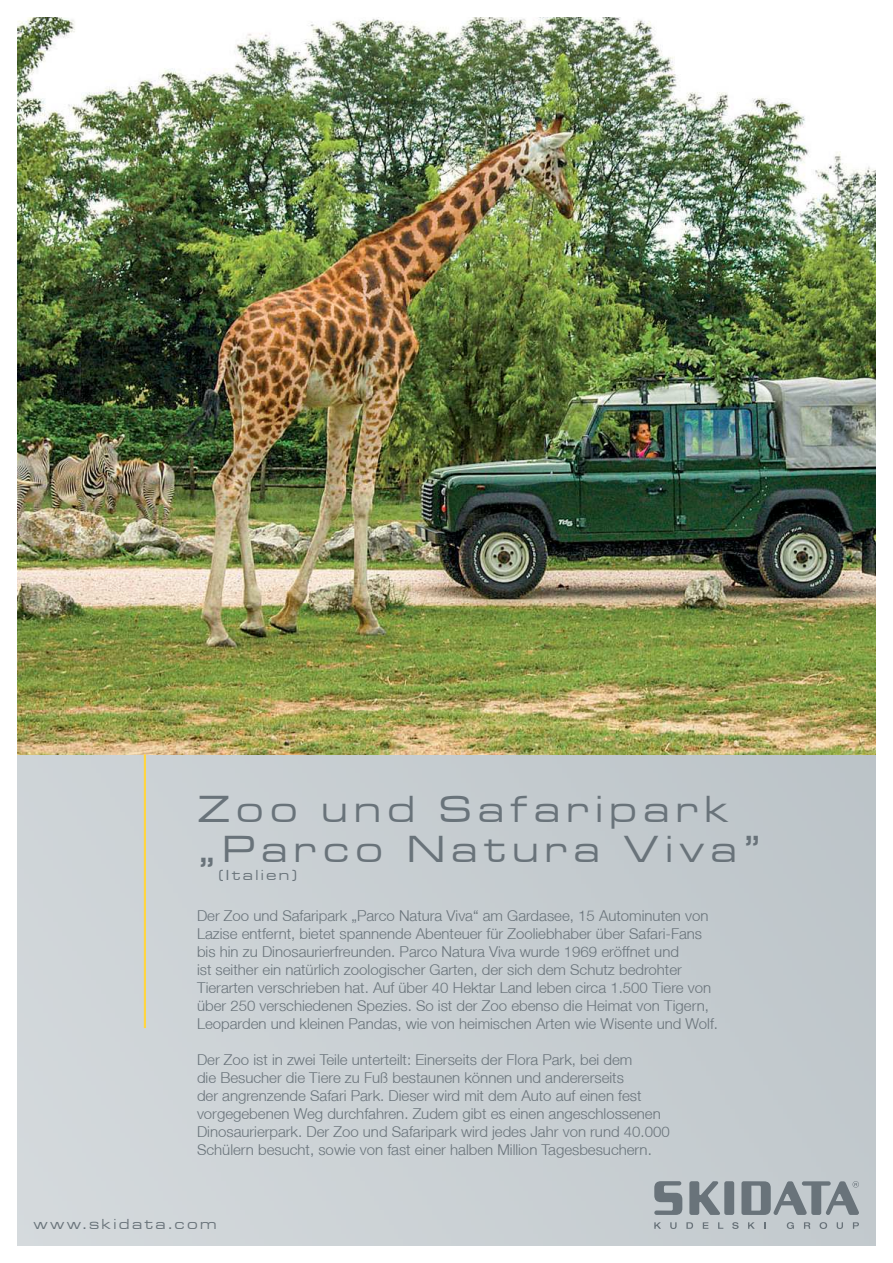
<style>
.page{position:relative;width:893px;height:1263px;background:#fff}
.page>*{position:absolute;margin:0;border:0;box-sizing:border-box;transform-origin:0 0}
.t1{font:39px/40.5px "Microgramma D Medi Exte";letter-spacing:.2em;color:#69737a}
.t2{font:300 15px/18px "Helvetica Neue LT";color:#69737a}
.t3{font:15px "Microgramma D Medi Exte";letter-spacing:.2em;color:#69737a}
</style>
<div class="page">
<img style="left:17px;top:754px;width:859px;height:492px">
<img style="left:17px;top:17px;width:859px;height:737px">
<hr style="left:144px;top:754px;width:2px;height:274px;background:#ffd540">
<svg style="left:654px;top:1222px;width:7px;height:7px"></svg>
<svg style="left:670px;top:1222px;width:7px;height:7px"></svg>
<svg style="left:686px;top:1222px;width:7px;height:7px"></svg>
<svg style="left:703px;top:1222px;width:5px;height:7px"></svg>
<svg style="left:718px;top:1222px;width:5px;height:7px"></svg>
<svg style="left:732px;top:1222px;width:7px;height:7px"></svg>
<svg style="left:748px;top:1222px;width:7px;height:7px"></svg>
<svg style="left:787px;top:1222px;width:7px;height:7px"></svg>
<svg style="left:804px;top:1222px;width:6px;height:7px"></svg>
<svg style="left:819px;top:1222px;width:8px;height:7px"></svg>
<svg style="left:837px;top:1222px;width:6px;height:7px"></svg>
<svg style="left:853px;top:1222px;width:6px;height:7px"></svg>
<svg style="left:654px;top:1181px;width:28px;height:34px"></svg>
<div style="left:724px;top:1181px;width:10px;height:34px;background:#69737a;border-radius:2px"></div>
<svg style="left:741px;top:1181px;width:118px;height:34px;background:#939ba1"></svg>
<svg style="left:689px;top:1181px;width:31px;height:34px"></svg>
<h1 class="t1" style="left:198px;top:791px;width:562px">Zoo und Safaripark „Parco Natura Viva”</h1>
<p class="t3" style="left:219px;top:870px;width:79px">(Italien)</p>
<p class="t2" style="left:197px;top:908px;width:523px">Der Zoo und Safaripark „Parco Natura Viva“ am Gardasee, 15 Autominuten von Lazise entfernt, bietet spannende Abenteuer für Zooliebhaber über Safari-Fans bis hin zu Dinosaurierfreunden. Parco Natura Viva wurde 1969 eröffnet und<br>ist seither ein natürlich zoologischer Garten, der sich dem Schutz bedrohter Tierarten verschrieben hat. Auf über 40 Hektar Land leben circa 1.500 Tiere von über 250 verschiedenen Spezies. So ist der Zoo ebenso die Heimat von Tigern, Leoparden und kleinen Pandas, wie von heimischen Arten wie Wisente und Wolf.</p>
<p class="t2" style="left:197px;top:1052px;width:474px">Der Zoo ist in zwei Teile unterteilt: Einerseits der Flora Park, bei dem<br>die Besucher die Tiere zu Fuß bestaunen können und andererseits<br>der angrenzende Safari Park. Dieser wird mit dem Auto auf einen fest vorgegebenen Weg durchfahren. Zudem gibt es einen angeschlossenen Dinosaurierpark. Der Zoo und Safaripark wird jedes Jahr von rund 40.000<br>Schülern besucht, sowie von fast einer halben Million Tagesbesuchern.</p>
<p class="t3" style="left:34px;top:1219px;width:184px">www.skidata.com</p>
</div>
